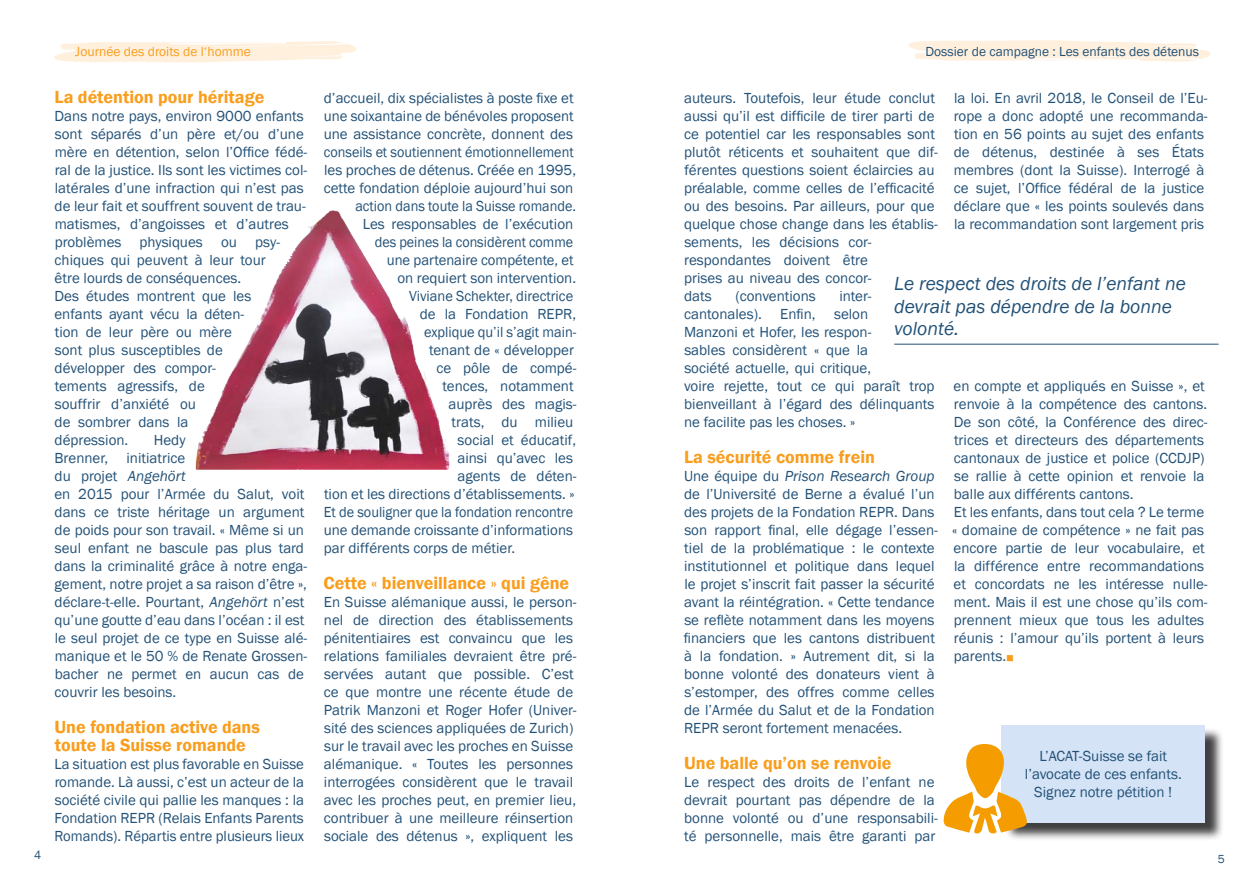
<style>
.page{position:relative;width:1259px;height:893px;background:#fff}
.page>*{position:absolute;margin:0;border:0;box-sizing:border-box;transform-origin:0 0}
.FR-_Hervorhebung{font:italic 19.5px/22.5px "Franklin Gothic";color:#225177}
.FR-_1__Überschrift{font:600 18px/18px "Franklin Gothic";color:#f99d1c}
.FR-Normal{font:15px/18px "Franklin Gothic";color:#225177}
.FR-Normal-2{font:15px "Franklin Gothic";color:#225177;scale:.95 1}
.FR-Normal-3{font:15px "Franklin Gothic";color:#225177;scale:.94 1}
.FR-Normal-4{font:15px "Franklin Gothic";color:#225177;scale:.96 1}
.t1{font:13.5px "Franklin Gothic";color:#225177}
.t2{font:13.5px "Franklin Gothic";color:#f99d1c}
.t3{font:12px "Franklin Gothic";color:#225177}
.s1{font-style:italic}
.s2{color:#f99d1c}
</style>
<div class="page">
<svg style="left:54px;top:41px;width:303px;height:22px"></svg>
<svg style="left:908px;top:40px;width:302px;height:22px"></svg>
<img style="left:196px;top:210px;width:253px;height:260px">
<hr style="left:894px;top:344px;width:324px;height:1px;background:#225177">
<div style="left:1004px;top:727px;width:219px;height:114px;background:#000;opacity:.75"></div>
<div style="left:1001px;top:725px;width:204px;height:97px;background:#d4e3f5"></div>
<svg style="left:943px;top:744px;width:84px;height:90px"></svg>
<p class="t3" style="left:34px;top:847px;width:9px">4</p>
<p class="t2" style="left:75px;top:43px;width:177px">Journée des droits de l‘homme</p>
<p class="t1" style="left:925px;top:43px;width:275px">Dossier de campagne : Les enfants des détenus</p>
<p class="FR-_1__Überschrift" style="left:55px;top:88px;width:211px">La détention pour héritage</p>
<p class="FR-Normal" style="left:55px;top:107px;width:254px">Dans notre pays, environ 9000 enfants sont séparés d’un père et/ou d’une mère en détention, selon l’Office fédé&shy;ral de la justice. Ils sont les victimes col&shy;latérales d’une infraction qui n’est pas de leur fait et souffrent souvent de trau&shy;matismes, d’angoisses et d’autres problèmes physiques ou psy&shy;chiques qui peuvent à leur tour<br>être lourds de conséquences.</p>
<p class="FR-Normal" style="left:54px;top:287px;width:198px">Des études montrent que les enfants ayant vécu la déten&shy;tion de leur père ou mère sont plus susceptibles de développer des compor&shy;tements agressifs, de souffrir d’anxiété ou<br>de sombrer dans la dépression.</p>
<p class="FR-Normal" style="left:324px;top:89px;width:251px">d’accueil, dix spécialistes à poste fixe et</p>
<p class="FR-Normal" style="left:324px;top:107px;width:251px">une soixantaine de bénévoles proposent</p>
<p class="FR-Normal" style="left:324px;top:125px;width:251px">une assistance concrète, donnent des</p>
<p class="FR-Normal-3" style="left:324px;top:143px;width:267px">conseils et soutiennent émotionnellement</p>
<p class="FR-Normal" style="left:324px;top:161px;width:254px">les proches de détenus. Créée en 1995,</p>
<p class="FR-Normal" style="left:324px;top:179px;width:251px">cette fondation déploie aujourd’hui son</p>
<p class="FR-Normal-2" style="left:355px;top:197px;width:234px">action dans toute la Suisse romande.</p>
<p class="FR-Normal" style="left:363px;top:215px;width:212px">Les responsables de l’exécution</p>
<p class="FR-Normal-3" style="left:375px;top:233px;width:212px">des peines la considèrent comme</p>
<p class="FR-Normal" style="left:387px;top:251px;width:188px">une partenaire compétente, et</p>
<p class="FR-Normal" style="left:397px;top:269px;width:180px">on requiert son intervention.</p>
<p class="FR-Normal-4" style="left:409px;top:287px;width:172px">Viviane Schekter, directrice</p>
<p class="FR-Normal" style="left:420px;top:305px;width:158px">de la Fondation REPR,</p>
<p class="FR-Normal-4" style="left:424px;top:323px;width:160px">explique qu’il s’agit main-</p>
<p class="FR-Normal" style="left:429px;top:341px;width:146px">tenant de « développer</p>
<p class="FR-Normal" style="left:436px;top:359px;width:142px">ce pôle de compé-</p>
<p class="FR-Normal" style="left:442px;top:377px;width:133px">tences, notamment</p>
<p class="FR-Normal" style="left:448px;top:395px;width:130px">auprès des magis-</p>
<p class="FR-Normal" style="left:451px;top:413px;width:123px">trats, du milieu</p>
<p class="FR-Normal" style="left:457px;top:431px;width:120px">social et éducatif,</p>
<p class="FR-Normal" style="left:457px;top:449px;width:117px">ainsi qu’avec les</p>
<p class="FR-Normal" style="left:457px;top:467px;width:121px">agents de déten-</p>
<p class="FR-Normal" style="left:324px;top:485px;width:252px">tion et les directions d’établissements. »</p>
<p class="FR-Normal-2" style="left:324px;top:503px;width:264px">Et de souligner que la fondation rencontre</p>
<p class="FR-Normal" style="left:324px;top:521px;width:251px">une demande croissante d’informations</p>
<p class="FR-Normal" style="left:324px;top:539px;width:193px">par différents corps de métier.</p>
<p class="FR-_1__Überschrift" style="left:323px;top:574px;width:247px">Cette « bienveillance » qui gêne</p>
<p class="FR-Normal" style="left:324px;top:593px;width:254px">En Suisse alémanique aussi, le person&shy;nel de direction des établissements pénitentiaires est convaincu que les relations familiales devraient être pré&shy;servées autant que possible. C’est ce que montre une récente étude de Patrik Manzoni et Roger Hofer (Univer&shy;sité des sciences appliquées de Zurich) sur le travail avec les proches en Suisse alémanique. « Toutes les personnes interrogées considèrent que le travail avec les proches peut, en premier lieu, contribuer à une meilleure réinsertion sociale des détenus », expliquent les</p>
<p class="FR-Normal" style="left:684px;top:89px;width:255px">auteurs. Toutefois, leur étude conclut aussi qu’il est difficile de tirer parti de ce potentiel car les responsables sont plutôt réticents et souhaitent que dif&shy;férentes questions soient éclaircies au préalable, comme celles de l’efficacité ou des besoins. Par ailleurs, pour que quelque chose change dans les établis&shy;sements, les décisions cor&shy;respondantes doivent être<br>prises au niveau des concor-<br>dats</p>
<p class="FR-Normal" style="left:954px;top:89px;width:255px">la loi. En avril 2018, le Conseil de l’Eu&shy;rope a donc adopté une recommanda&shy;tion en 56 points au sujet des enfants de détenus, destinée à ses États membres (dont la Suisse). Interrogé à ce sujet, l’Office fédéral de la justice déclare que « les points soulevés dans la recommandation sont largement pris</p>
<p class="FR-_Hervorhebung" style="left:894px;top:273px;width:293px">Le respect des droits de l’enfant ne devrait pas dépendre de la bonne volonté.</p>
<p class="FR-Normal" style="left:684px;top:287px;width:252px;text-indent:155px">inter&shy;cantonales). Enfin, selon<br>Manzoni et Hofer, les respon-<br>sables considèrent « que la<br>société actuelle, qui critique,<br>voire rejette, tout ce qui paraît trop bienveillant à l’égard des délinquants ne facilite pas les choses. »</p>
<p class="FR-_1__Überschrift" style="left:684px;top:448px;width:192px">La sécurité comme frein</p>
<p class="FR-Normal" style="left:684px;top:467px;width:256px">Une équipe du <span class="s1">Prison Research Group </span>de l’Université de Berne a évalué l’un des projets de la Fondation REPR. Dans son rapport final, elle dégage l’essen&shy;tiel de la problématique : le contexte institutionnel et politique dans lequel le projet s’inscrit fait passer la sécurité avant la réintégration. « Cette tendance se reflète notamment dans les moyens financiers que les cantons distribuent à la fondation. » Autrement dit, si la bonne volonté des donateurs vient à s’estomper, des offres comme celles de l’Armée du Salut et de la Fondation REPR seront fortement menacées.</p>
<p class="FR-_1__Überschrift" style="left:684px;top:754px;width:209px">Une balle qu’on se renvoie</p>
<p class="FR-Normal" style="left:684px;top:773px;width:255px">Le respect des droits de l’enfant ne devrait pourtant pas dépendre de la bonne volonté ou d’une responsabili&shy;té personnelle, mais être garanti par</p>
<p class="FR-Normal" style="left:735px;top:287px;width:82px">(conventions</p>
<p class="FR-Normal" style="left:953px;top:377px;width:255px">en compte et appliqués en Suisse », et renvoie à la compétence des cantons.<br>De son côté, la Conférence des direc&shy;trices et directeurs des départements cantonaux de justice et police (CCDJP) se rallie à cette opinion et renvoie la balle aux différents cantons.</p>
<p class="FR-Normal" style="left:952px;top:503px;width:257px">Et les enfants, dans tout cela ? Le terme « domaine de compétence » ne fait pas encore partie de leur vocabulaire, et la différence entre recommandations et concordats ne les intéresse nulle&shy;ment. Mais il est une chose qu’ils com&shy;prennent mieux que tous les adultes réunis : l’amour qu’ils portent à leurs parents.<span class="s2">■</span></p>
<p class="FR-Normal" style="left:54px;top:431px;width:254px;text-indent:99px">Hedy<br>Brenner, initiatrice<br>du projet <span class="s1">Angehört<br></span>en 2015 pour l’Armée du Salut, voit dans ce triste héritage un argument de poids pour son travail. « Même si un seul enfant ne bascule pas plus tard dans la criminalité grâce à notre enga&shy;gement, notre projet a sa raison d’être », déclare-t-elle. Pourtant, <span class="s1">Angehört</span> n’est qu’une goutte d’eau dans l’océan : il est le seul projet de ce type en Suisse alé&shy;manique et le 50 % de Renate Grossen&shy;bacher ne permet en aucun cas de couvrir les besoins.</p>
<p class="FR-_1__Überschrift" style="left:55px;top:718px;width:207px">Une fondation active dans toute la Suisse romande</p>
<p class="FR-Normal" style="left:55px;top:755px;width:251px;text-align:justify">La situation est plus favorable en Suisse romande. Là aussi, c’est un acteur de la société civile qui pallie les manques : la Fondation REPR (Relais Enfants Parents Romands). Répartis entre plusieurs lieux</p>
<p class="FR-Normal" style="left:1025px;top:747px;width:158px;text-align:center">L’ACAT-Suisse se fait l’avocate de ces enfants.<br>Signez notre pétition !</p>
<p class="t3" style="left:1218px;top:852px;width:9px">5</p>
</div>
